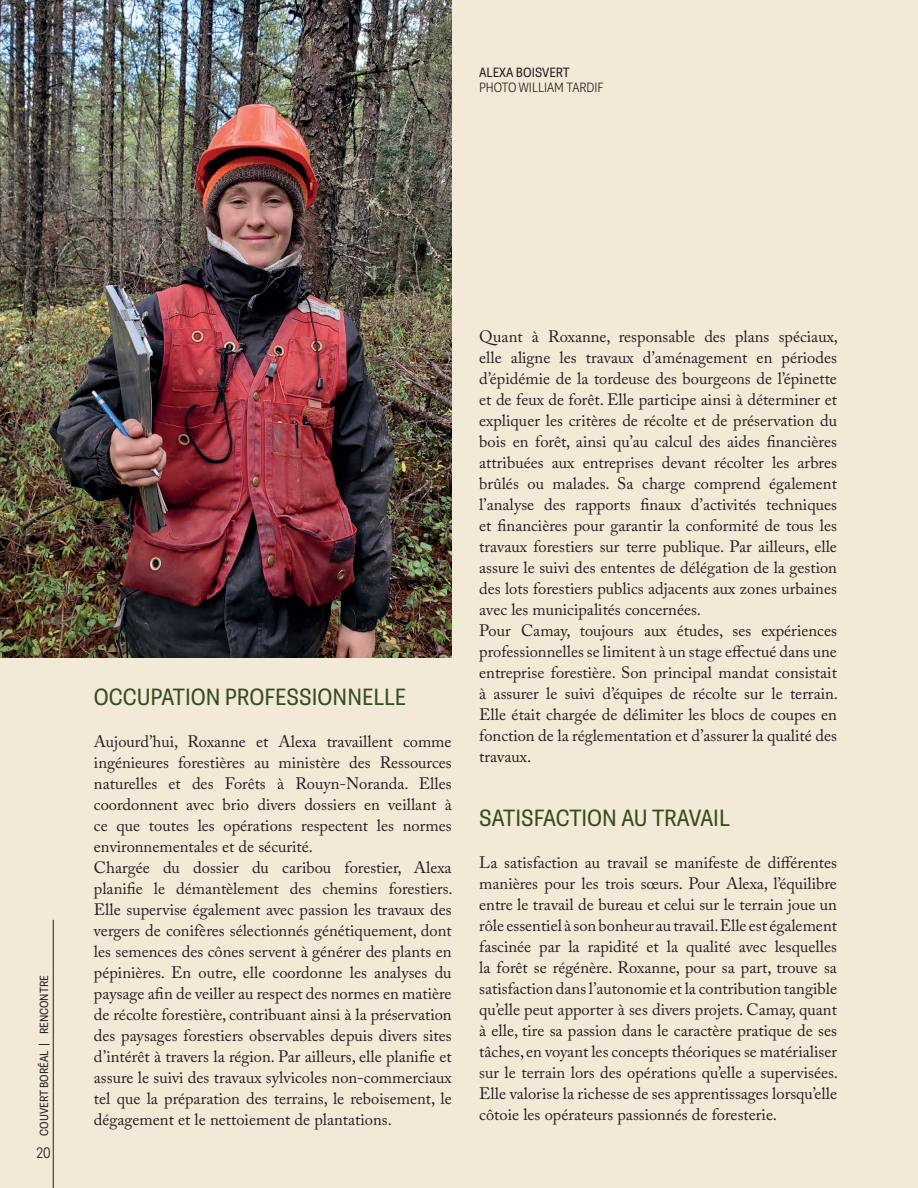
<style>
.page{position:relative;width:918px;height:1188px;background:#f3e9d7}
.page>*{position:absolute;margin:0;border:0;box-sizing:border-box;transform-origin:0 0}
.t1{font:21px "Belarius Sans";color:#354d21}
.t2{font:16.5px/21px "Adobe Caslon Pro";color:#231f20}
.t3{font:300 13.5px "Belarius Sans";color:#231f20}
.t4{font:300 12px "Belarius Sans";color:#231f20}
.t5{font:12px "Belarius Sans";color:#231f20}
.t6{font:10.5px "Belarius Sans";color:#231f20}
</style>
<div class="page">
<hr style="left:53px;top:920px;width:1px;height:268px;background:#231f20">
<img style="left:0;top:0;width:452px;height:658px">
<p class="t5" style="left:479px;top:65px;width:92px">ALEXA BOISVERT</p>
<p class="t4" style="left:479px;top:80px;width:126px">PHOTO WILLIAM TARDIF</p>
<p class="t6" style="left:37px;top:1136px;width:162px;rotate:-90deg">COUVERT BORÉAL | RENCONTRE</p>
<p class="t3" style="left:36px;top:1144px;width:16px">20</p>
<p class="t1" style="left:94px;top:683px;width:314px">OCCUPATION PROFESSIONNELLE</p>
<p class="t2" style="left:94px;top:731px;width:360px">Aujourd’hui, Roxanne et Alexa travaillent comme ingénieures forestières au ministère des Ressources naturelles et des Forêts à Rouyn-Noranda. Elles coordonnent avec brio divers dossiers en veillant à ce que toutes les opérations respectent les normes environnementales et de sécurité.<br>Chargée du dossier du caribou forestier, Alexa planifie le démantèlement des chemins forestiers.<br>Elle supervise également avec passion les travaux des vergers de conifères sélectionnés génétiquement, dont les semences des cônes servent à générer des plants en pépinières. En outre, elle coordonne les analyses du paysage afin de veiller au respect des normes en matière de récolte forestière, contribuant ainsi à la préservation des paysages forestiers observables depuis divers sites d’intérêt à travers la région. Par ailleurs, elle planifie et assure le suivi des travaux sylvicoles non-commerciaux tel que la préparation des terrains, le reboisement, le dégagement et le nettoiement de plantations.</p>
<p class="t2" style="left:479px;top:325px;width:360px">Quant à Roxanne, responsable des plans spéciaux, elle aligne les travaux d’aménagement en périodes d’épidémie de la tordeuse des bourgeons de l’épinette et de feux de forêt. Elle participe ainsi à déterminer et expliquer les critères de récolte et de préservation du bois en forêt, ainsi qu’au calcul des aides financières attribuées aux entreprises devant récolter les arbres brûlés ou malades. Sa charge comprend également l’analyse des rapports finaux d’activités techniques et financières pour garantir la conformité de tous les travaux forestiers sur terre publique. Par ailleurs, elle assure le suivi des ententes de délégation de la gestion des lots forestiers publics adjacents aux zones urbaines avec les municipalités concernées.<br>Pour Camay, toujours aux études, ses expériences professionnelles se limitent à un stage effectué dans une entreprise forestière. Son principal mandat consistait à assurer le suivi d’équipes de récolte sur le terrain.<br>Elle était chargée de délimiter les blocs de coupes en fonction de la réglementation et d’assurer la qualité des travaux.</p>
<p class="t1" style="left:479px;top:804px;width:252px">SATISFACTION AU TRAVAIL</p>
<p class="t2" style="left:479px;top:852px;width:360px;text-align:justify">La satisfaction au travail se manifeste de différentes manières pour les trois sœurs. Pour Alexa, l’équilibre entre le travail de bureau et celui sur le terrain joue un rôle essentiel à son bonheur au travail. Elle est également fascinée par la rapidité et la qualité avec lesquelles la forêt se régénère. Roxanne, pour sa part, trouve sa satisfaction dans l’autonomie et la contribution tangible qu’elle peut apporter à ses divers projets. Camay, quant à elle, tire sa passion dans le caractère pratique de ses tâches, en voyant les concepts théoriques se matérialiser sur le terrain lors des opérations qu’elle a supervisées.<br>Elle valorise la richesse de ses apprentissages lorsqu’elle côtoie les opérateurs passionnés de foresterie.</p>
</div>
